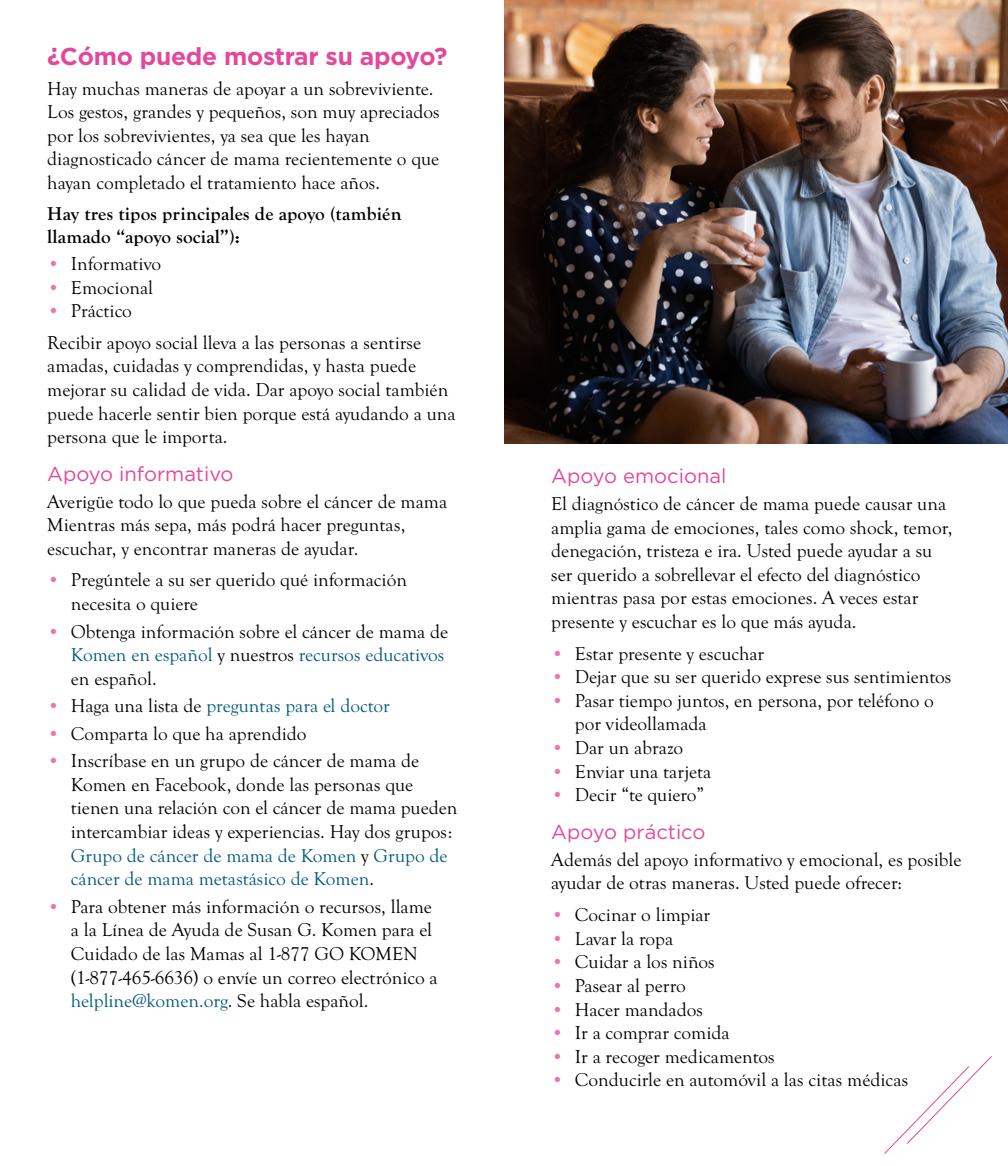
<style>
.page{position:relative;width:1008px;height:1166px;background:#fff}
.page>*{position:absolute;margin:0;border:0;box-sizing:border-box;transform-origin:0 0}
.t1{font:700 24.5px "Gotham";letter-spacing:-.01em;color:#e2499a}
.t2{font:20.12px "Gotham";color:#e2499a}
.t3{font:19.25px/23.6px "Goudy Old Sty";color:#000}
.t4{font:700 19.25px/22.8px "Goudy Old Sty";letter-spacing:.01em;color:#000}
.t5{font:19.25px "Goudy Old Sty";color:#005a7c}
.s1{color:#e977af}
.s2{color:#005a7c}
.s3{color:#000}
</style>
<div class="page">
<img style="left:504px;top:0;width:504px;height:443px">
<svg style="left:884px;top:1056px;width:108px;height:98px"></svg>
<p class="t1" style="left:47px;top:42px;width:402px">¿Cómo puede mostrar su apoyo?</p>
<p class="t3" style="left:47px;top:77px;width:394px">Hay muchas maneras de apoyar a un sobreviviente.<br>Los gestos, grandes y pequeños, son muy apreciados por los sobrevivientes, ya sea que les hayan diagnosticado cáncer de mama recientemente o que hayan completado el tratamiento hace años.</p>
<p class="t4" style="left:47px;top:202px;width:356px">Hay tres tipos principales de apoyo (también llamado “apoyo social”):</p>
<p class="t3" style="left:47px;top:252px;width:115px"><span class="s1">•</span> Informativo</p>
<p class="t3" style="left:47px;top:276px;width:107px"><span class="s1">•</span> Emocional</p>
<p class="t3" style="left:47px;top:295px;width:375px;line-height:31.5px"><span class="s1">•</span> Práctico<br>Recibir apoyo social lleva a las personas a sentirse</p>
<p class="t3" style="left:47px;top:354px;width:410px">amadas, cuidadas y comprendidas, y hasta puede mejorar su calidad de vida. Dar apoyo social también puede hacerle sentir bien porque está ayudando a una persona que le importa.</p>
<p class="t2" style="left:47px;top:462px;width:188px">Apoyo informativo</p>
<p class="t3" style="left:47px;top:490px;width:401px">Averigüe todo lo que pueda sobre el cáncer de mama<br>Mientras más sepa, más podrá hacer preguntas, escuchar, y encontrar maneras de ayudar.</p>
<p class="t3" style="left:71px;top:569px;width:338px;text-indent:-24px"><span class="s1">•</span> Pregúntele a su ser querido qué información necesita o quiere</p>
<p class="t3" style="left:71px;top:620px;width:379px;text-indent:-24px"><span class="s1">•</span> Obtenga información sobre el cáncer de mama de<br><span class="s2">Komen en español</span> y nuestros <span class="s2">recursos educativos </span>en español.</p>
<p class="t5" style="left:47px;top:695px;width:344px"><span class="s1">•</span> <span class="s3">Haga una lista de</span> preguntas para el doctor</p>
<p class="t3" style="left:47px;top:722px;width:261px"><span class="s1">•</span> Comparta lo que ha aprendido</p>
<p class="t3" style="left:71px;top:749px;width:388px;text-indent:-24px"><span class="s1">•</span> Inscríbase en un grupo de cáncer de mama de Komen en Facebook, donde las personas que tienen una relación con el cáncer de mama pueden intercambiar ideas y experiencias. Hay dos grupos:<br><span class="s2">Grupo de cáncer de mama de Komen</span> y <span class="s2">Grupo de cáncer de mama metastásico de Komen</span>.</p>
<p class="t3" style="left:71px;top:895px;width:368px;text-indent:-24px"><span class="s1">•</span> Para obtener más información o recursos, llame a la Línea de Ayuda de Susan G. Komen para el Cuidado de las Mamas al 1-877 GO KOMEN (1-877-465-6636) o envíe un correo electrónico a <span class="s2">helpline@komen.org</span>. Se habla español.</p>
<p class="t2" style="left:551px;top:465px;width:177px">Apoyo emocional</p>
<p class="t3" style="left:551px;top:492px;width:403px">El diagnóstico de cáncer de mama puede causar una amplia gama de emociones, tales como shock, temor, denegación, tristeza e ira. Usted puede ayudar a su ser querido a sobrellevar el efecto del diagnóstico mientras pasa por estas emociones. A veces estar presente y escuchar es lo que más ayuda.</p>
<p class="t3" style="left:551px;top:642px;width:215px"><span class="s1">•</span> Estar presente y escuchar</p>
<p class="t3" style="left:551px;top:665px;width:402px"><span class="s1">•</span> Dejar que su ser querido exprese sus sentimientos</p>
<p class="t3" style="left:575px;top:689px;width:361px;text-indent:-24px"><span class="s1">•</span> Pasar tiempo juntos, en persona, por teléfono o por videollamada</p>
<p class="t3" style="left:551px;top:736px;width:134px"><span class="s1">•</span> Dar un abrazo</p>
<p class="t3" style="left:551px;top:760px;width:162px"><span class="s1">•</span> Enviar una tarjeta</p>
<p class="t3" style="left:551px;top:783px;width:155px"><span class="s1">•</span> Decir “te quiero”</p>
<p class="t2" style="left:551px;top:820px;width:156px">Apoyo práctico</p>
<p class="t3" style="left:551px;top:848px;width:412px">Además del apoyo informativo y emocional, es posible ayudar de otras maneras. Usted puede ofrecer:</p>
<p class="t3" style="left:551px;top:903px;width:161px"><span class="s1">•</span> Cocinar o limpiar</p>
<p class="t3" style="left:551px;top:927px;width:123px"><span class="s1">•</span> Lavar la ropa</p>
<p class="t3" style="left:551px;top:950px;width:165px"><span class="s1">•</span> Cuidar a los niños</p>
<p class="t3" style="left:551px;top:974px;width:136px"><span class="s1">•</span> Pasear al perro</p>
<p class="t3" style="left:551px;top:997px;width:153px"><span class="s1">•</span> Hacer mandados</p>
<p class="t3" style="left:551px;top:1021px;width:180px"><span class="s1">•</span> Ir a comprar comida</p>
<p class="t3" style="left:551px;top:1045px;width:225px"><span class="s1">•</span> Ir a recoger medicamentos</p>
<p class="t3" style="left:551px;top:1068px;width:359px"><span class="s1">•</span> Conducirle en automóvil a las citas médicas</p>
</div>
